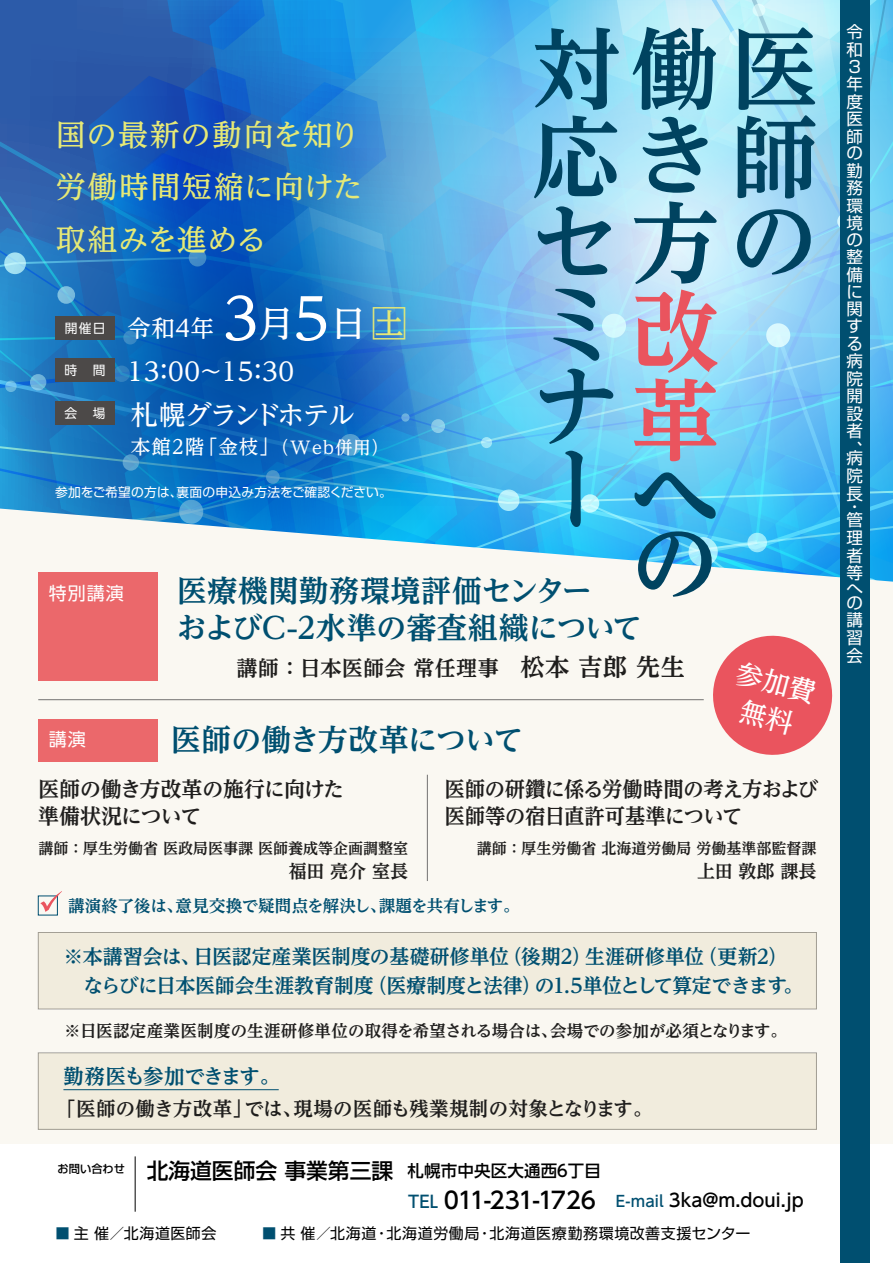
<style>
.page{position:relative;width:893px;height:1263px;background:#fff}
.page>*{position:absolute;margin:0;border:0;box-sizing:border-box;transform-origin:0 0}
.t1{font:700 88.5px/86.8px "UD Reimin Pr 6";color:#004360;text-align:justify}
.t2{font:700 88.5px/88.5px "UD Reimin Pr 6";color:#ea545e}
.t3{font:500 57.6px "UD Reimin Pr 6";color:#fff}
.t4{font:500 36px "UD Reimin Pr 6";color:#fff}
.t5{font:700 30px/37.5px "UD Reimin Pr 6";color:#004f70}
.t6{font:500 30px/52.5px "UD Reimin Pr 6";letter-spacing:.04em;color:#e6e976;text-align:justify}
.t7{font:700 30px "UD Reimin Pr 6";letter-spacing:-.03em;color:#004f70}
.t8{font:500 27px/36px "UD Reimin Pr 6";letter-spacing:-.065em;color:#fff;text-align:center}
.t9{font:500 25.5px "UD Reimin Pr 6";color:#fff}
.t10{font:700 24.15px "UD Reimin Pr 6";letter-spacing:.02em;color:#1f1e1d}
.t11{font:500 23.4px "UD Reimin Pr 6";color:#fff}
.t12{font:500 23.1px "UD Shin Go Pr 6";letter-spacing:-.06em;color:#000}
.t13{font:500 21.75px "Shin Go Pr 6";color:#000}
.t14{font:700 21px/27px "UD Reimin Pr 6";letter-spacing:-.015em;color:#1f1e1d}
.t15{font:700 21px "UD Reimin Pr 6";letter-spacing:.02em;color:#1f1e1d}
.t16{font:700 20.4px "UD Reimin Pr 6";letter-spacing:-.075em;color:#004f70}
.t17{font:700 19.8px "UD Reimin Pr 6";letter-spacing:-.01em;color:#004f70}
.t18{font:700 19.8px "UD Reimin Pr 6";letter-spacing:-.05em;color:#004f70}
.t19{font:700 19.5px "UD Reimin Pr 6";letter-spacing:.01em;color:#1f1e1d}
.t20{font:500 19.5px "UD Reimin Pr 6";letter-spacing:-.045em;color:#fff}
.t21{font:500 18px "UD Shin Go Pr 6";letter-spacing:.005em;color:#000}
.t22{font:700 18px "UD Reimin Pr 6";color:#1f1e1d}
.t23{font:18px "UD Shin Go Pr 6";letter-spacing:.055em;color:#fff}
.t24{font:500 17.55px "UD Reimin Pr 6";letter-spacing:.05em;color:#fff}
.t25{font:500 16.8px "UD Shin Go Pr 6";color:#004f70}
.t26{font:16.5px/17.4px "Shin Go Pr 6";color:#fff;text-align:justify}
.t27{font:700 16.5px "UD Reimin Pr 6";letter-spacing:.005em;color:#1f1e1d}
.t28{font:700 16.5px "UD Reimin Pr 6";letter-spacing:-.02em;color:#1f1e1d}
.t29{font:700 16.5px "UD Reimin Pr 6";letter-spacing:.015em;color:#004f70}
.t30{font:500 16.5px "UD Shin Go Pr 6";letter-spacing:.01em;color:#000}
.t31{font:700 16.5px "UD Reimin Pr 6";letter-spacing:-.065em;color:#004f70}
.t32{font:700 16.5px "UD Reimin Pr 6";letter-spacing:-.01em;color:#004f70}
.t33{font:500 15.3px "UD Shin Go Pr 6";color:#004f70}
.t34{font:700 15px "UD Reimin Pr 6";color:#1f1e1d}
.t35{font:15px "Shin Go Pr 6";letter-spacing:.04em;color:#000}
.t36{font:12.75px "Shin Go Pr 6";letter-spacing:.02em;color:#fff}
.t37{font:12.75px "UD Shin Go Pr 6";color:#fff}
.t38{font:500 11.25px "Shin Go Pr 6";letter-spacing:.005em;color:#000}
.s1{color:#e6e976}
.s2{font-size:17.55px}
.s3{font-family:"Koz Go Pr 6 N";color:#004f70}
</style>
<div class="page">
<svg style="left:0;top:0;width:303px;height:117px;background:#2362b6"></svg>
<svg style="left:0;top:117px;width:303px;height:392px;background:#1467bb"></svg>
<div style="left:0;top:509px;width:893px;height:635px;background:#faf8f2"></div>
<svg style="left:303px;top:0;width:590px;height:616px;background:#7bc7ee"></svg>
<div style="left:840px;top:0;width:30px;height:1263px;background:#004f70"></div>
<div style="left:38px;top:1053px;width:778px;height:76px;background:#f1ecdb"></div>
<div style="left:38px;top:932px;width:778px;height:77px;background:#f1ecdb"></div>
<div style="left:55px;top:316px;width:60px;height:24px;background:#4c4948"></div>
<div style="left:55px;top:401px;width:60px;height:24px;background:#4c4948"></div>
<div style="left:55px;top:359px;width:60px;height:23px;background:#4c4948"></div>
<div style="left:38px;top:572px;width:119px;height:108px;background:#eb686b"></div>
<div style="left:38px;top:719px;width:119px;height:42px;background:#eb686b"></div>
<hr style="left:427px;top:775px;width:1px;height:106px;background:#727171">
<svg style="left:707px;top:629px;width:132px;height:132px"></svg>
<hr style="left:135px;top:1156px;width:1px;height:56px;background:#000">
<div style="left:38px;top:1052px;width:779px;height:78px;border:1px solid #727171"></div>
<div style="left:38px;top:932px;width:779px;height:77px;border:1px solid #727171"></div>
<hr style="left:63px;top:1089px;width:216px;height:1px;background:#004f70">
<div style="left:38px;top:895px;width:20px;height:20px;border:1px solid #004f70"></div>
<svg style="left:40px;top:891px;width:22px;height:21px"></svg>
<hr style="left:38px;top:699px;width:666px;height:1px;background:#727171">
<h3 class="t6" style="left:56px;top:107px;width:309px">国の最新の動向を知り労働時間短縮に向けた取組みを進める</h3>
<p class="t37" style="left:65px;top:318px;width:42px">開催日</p>
<p class="t37" style="left:65px;top:360px;width:42px">時　間</p>
<p class="t37" style="left:65px;top:403px;width:42px">会　場</p>
<h2 class="t3" style="left:223px;top:271px;width:37px">3</h2>
<h2 class="t3" style="left:294px;top:271px;width:37px">5</h2>
<h3 class="t4" style="left:258px;top:294px;width:37px">月</h3>
<p class="t11" style="left:128px;top:309px;width:88px">令和4年</p>
<p class="t9" style="left:128px;top:350px;width:168px">1 3：00~1 5：30</p>
<h3 class="t4" style="left:330px;top:294px;width:78px">日<span class="s1">土</span></h3>
<h3 class="t8" style="left:131px;top:396px;width:225px">札幌グランドホテル</h3>
<p class="t24" style="left:290px;top:433px;width:100px">Web併用(</p>
<p class="t20" style="left:198px;top:430px;width:93px">「金枝」 <span class="s2">（</span></p>
<p class="t20" style="left:131px;top:430px;width:75px">本館２階</p>
<p class="t36" style="left:177px;top:482px;width:217px">裏面の申込み方法をご確認ください。</p>
<p class="t36" style="left:55px;top:482px;width:129px">参加をご希望の方は、</p>
<h1 class="t1" style="left:532px;top:24px;width:285px">対働医応き師セ方</h1>
<h1 class="t1" style="left:730px;top:195px;width:82px">の</h1>
<h1 class="t1" style="left:532px;top:280px;width:83px;line-height:82.8px;text-align:left">ミナー</h1>
<h1 class="t2" style="left:631px;top:286px;width:88px">改革</h1>
<h1 class="t1" style="left:631px;top:449px;width:86px">へ</h1>
<p class="t23" style="left:49px;top:578px;width:76px">特別講演</p>
<h1 class="t1" style="left:631px;top:517px;width:82px">の</h1>
<h3 class="t5" style="left:177px;top:571px;width:467px">医療機関勤務環境評価センター<br>およびC-2水準の審査組織について</h3>
<p class="t10" style="left:521px;top:647px;width:166px">松本吉郎先生</p>
<p class="t15" style="left:236px;top:651px;width:285px">講師：日本医師会常任理事　</p>
<h3 class="t8" style="left:742px;top:654px;width:83px;rotate:15deg">参加費無料</h3>
<h3 class="t7" style="left:171px;top:716px;width:354px">医師の働き方改革について</h3>
<p class="t14" style="left:38px;top:775px;width:307px">医師の働き方改革の施行に向けた準備状況について</p>
<p class="t34" style="left:39px;top:836px;width:371px">講師：厚生労働省医政局医事課医師養成等企画調整室</p>
<p class="t22" style="left:289px;top:856px;width:121px">福田亮介室長</p>
<p class="t23" style="left:49px;top:725px;width:38px">講演</p>
<p class="t14" style="left:444px;top:775px;width:375px">医師の研鑽に係る労働時間の考え方および医師等の宿日直許可基準について</p>
<p class="t34" style="left:477px;top:836px;width:341px">講師：厚生労働省北海道労働局労働基準部監督課</p>
<p class="t22" style="left:697px;top:856px;width:121px">上田敦郎課長</p>
<p class="t32" style="left:68px;top:892px;width:116px">講演終了後は、</p>
<p class="t31" style="left:379px;top:892px;width:142px">課題を共有します。</p>
<p class="t29" style="left:176px;top:892px;width:212px">意見交換で疑問点を解決し、</p>
<p class="t17" style="left:63px;top:940px;width:138px">※本講習会は、</p>
<p class="t17" style="left:502px;top:940px;width:90px">（後期）2</p>
<p class="t17" style="left:698px;top:940px;width:92px">（更新 (2</p>
<p class="t17" style="left:193px;top:940px;width:317px">日医認定産業医制度の基礎研修単位</p>
<p class="t17" style="left:585px;top:940px;width:120px">生涯研修単位</p>
<p class="t17" style="left:367px;top:969px;width:176px">（医療制度と法律）</p>
<p class="t17" style="left:63px;top:969px;width:312px">　ならびに日本医師会生涯教育制度</p>
<p class="t18" style="left:535px;top:969px;width:254px">の1.5単位として算定できます</p>
<p class="t17" style="left:784px;top:969px;width:21px">。</p>
<p class="t27" style="left:64px;top:1017px;width:495px">※日医認定産業医制度の生涯研修単位の取得を希望される場合は、</p>
<p class="t28" style="left:550px;top:1017px;width:238px">会場での参加が必須となります。</p>
<p class="t16" style="left:63px;top:1060px;width:218px">勤務医も参加できます。</p>
<p class="t19" style="left:293px;top:1092px;width:361px">現場の医師も残業規制の対象となります。</p>
<p class="t19" style="left:56px;top:1092px;width:197px">「医師の働き方改革」</p>
<p class="t19" style="left:245px;top:1092px;width:59px">では、</p>
<p class="t38" style="left:58px;top:1159px;width:69px">お問い合わせ</p>
<p class="t13" style="left:147px;top:1152px;width:248px">北海道医師会事業第三課</p>
<p class="t30" style="left:407px;top:1157px;width:151px">札幌市中央区大通西</p>
<p class="t30" style="left:568px;top:1157px;width:35px">丁目</p>
<p class="t30" style="left:554px;top:1157px;width:18px">６</p>
<p class="t12" style="left:444px;top:1181px;width:153px">011-231-1726</p>
<p class="t25" style="left:408px;top:1187px;width:31px">TEL</p>
<p class="t21" style="left:669px;top:1185px;width:136px">3ka@m.doui.jp</p>
<p class="t33" style="left:616px;top:1188px;width:49px">E-mail</p>
<p class="t35" style="left:386px;top:1221px;width:107px">北海道労働局・</p>
<p class="t35" style="left:55px;top:1221px;width:323px"><span class="s3">■</span> 主催／北海道医師会　　　<span class="s3">■</span> 共催／北海道</p>
<p class="t35" style="left:490px;top:1221px;width:262px">北海道医療勤務環境改善支援センター</p>
<p class="t35" style="left:374px;top:1221px;width:16px">・</p>
<p class="t26" style="left:846px;top:22px;width:18px">令和</p>
<p class="t26" style="left:846px;top:57px;width:15px">３</p>
<p class="t26" style="left:846px;top:74px;width:18px">年度医師の勤務環境の整備に関する病院開設者</p>
<p class="t26" style="left:846px;top:439px;width:17px">、</p>
<p class="t26" style="left:846px;top:448px;width:18px">病院長</p>
<p class="t26" style="left:846px;top:497px;width:11px">・</p>
<p class="t26" style="left:846px;top:510px;width:17px">管理者等</p>
<p class="t26" style="left:846px;top:580px;width:18px;line-height:14.5px">への</p>
<p class="t26" style="left:846px;top:610px;width:18px">講習会</p>
</div>
